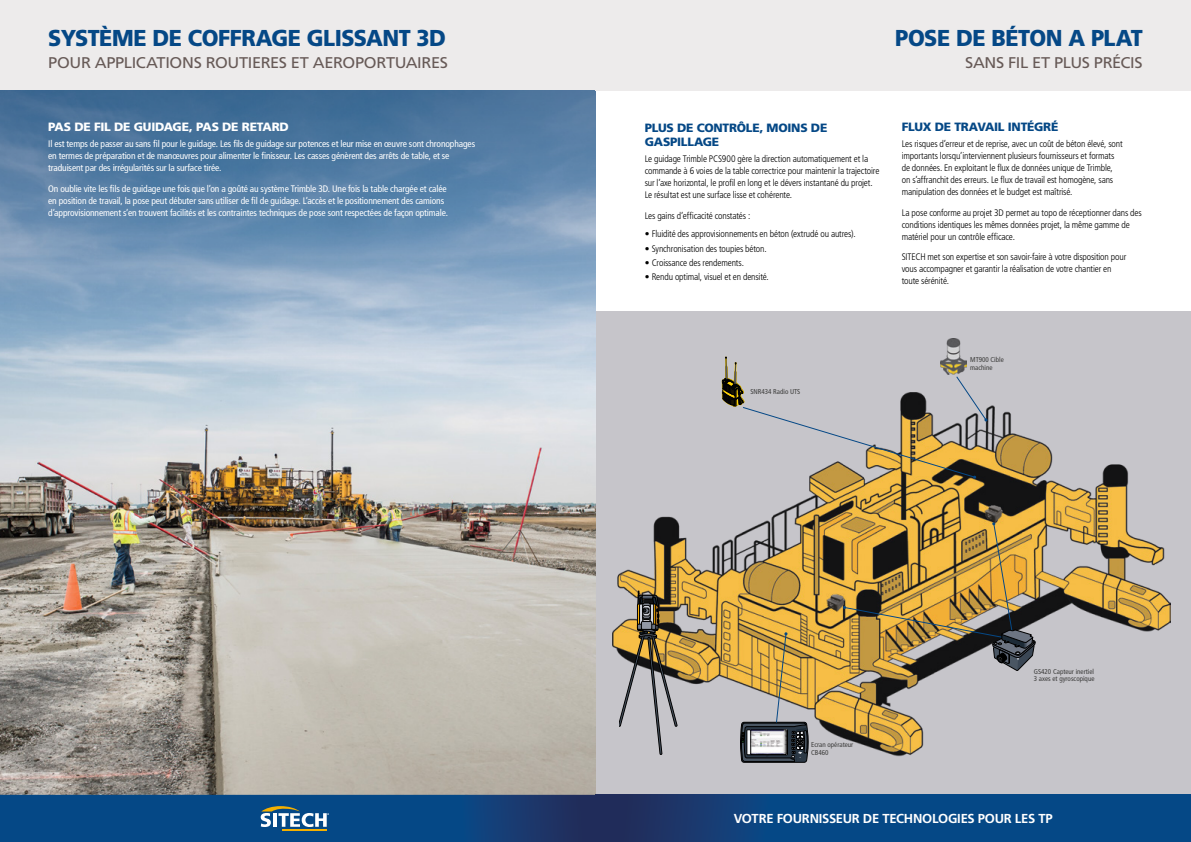
<style>
.page{position:relative;width:1191px;height:842px;background:#fff}
.page>*{position:absolute;margin:0;border:0;box-sizing:border-box;transform-origin:0 0}
.t1{font:900 23px "Frutiger LT Std";letter-spacing:-.02em;color:#054886;scale:.94 1}
.t2{font:15.5px "Frutiger LT Std";letter-spacing:-.025em;color:#675a57;scale:1.06 1}
.t3{font:700 13px "Frutiger";letter-spacing:-.02em;color:#fff}
.t4{font:900 12px/14px "Frutiger LT Std";letter-spacing:-.02em;color:#054886}
.t5{font:900 12px "Frutiger LT Std";letter-spacing:-.02em;color:#fff}
.t6{font:300 condensed 9.5px/12px "Frutiger LT Std";letter-spacing:-.015em;color:#000}
.t7{font:condensed 9.5px/12px "Frutiger LT Std";letter-spacing:-.015em;color:#fff}
.t8{font:condensed 7px/7.6px "Frutiger LT Std";color:#3c3c3b}
</style>
<div class="page">
<div style="left:595px;top:311px;width:596px;height:491px;background:#c6c5ca"></div>
<img style="left:0;top:90px;width:596px;height:705px">
<svg style="left:0;top:90px;width:595px;height:302px;background:#7c9cba"></svg>
<div style="left:0;top:0;width:595px;height:90px;background:#edebeb"></div>
<div style="left:595px;top:0;width:596px;height:90px;background:#edebeb"></div>
<svg style="left:0;top:795px;width:595px;height:47px;background:#0a447f"></svg>
<svg style="left:595px;top:795px;width:596px;height:47px;background:#0a437e"></svg>
<hr style="left:282px;top:829px;width:45px;height:1px;background:#f5b000">
<svg style="left:261px;top:806px;width:68px;height:21px"></svg>
<img style="left:613px;top:393px;width:557px;height:363px">
<svg style="left:722px;top:357px;width:265px;height:122px"></svg>
<img style="left:940px;top:338px;width:26px;height:37px">
<svg style="left:740px;top:632px;width:68px;height:130px"></svg>
<img style="left:826px;top:594px;width:16px;height:19px">
<img style="left:984px;top:505px;width:20px;height:17px">
<svg style="left:842px;top:522px;width:193px;height:149px;background:#a48444"></svg>
<img style="left:752px;top:731px;width:32px;height:22px">
<div style="left:750px;top:729px;width:36px;height:26px;border:1px solid #000"></div>
<svg style="left:619px;top:591px;width:58px;height:164px"></svg>
<h1 class="t1" style="left:48px;top:24px;width:425px">SYSTÈME DE COFFRAGE GLISSANT 3D</h1>
<h2 class="t2" style="left:48px;top:53px;width:378px">POUR APPLICATIONS ROUTIERES ET AEROPORTUAIRES</h2>
<p class="t5" style="left:48px;top:119px;width:242px">PAS DE FIL DE GUIDAGE, PAS DE RETARD</p>
<p class="t7" style="left:48px;top:138px;width:428px">Il est temps de passer au sans fil pour le guidage. Les fils de guidage sur potences et leur mise en œuvre sont chronophages en termes de préparation et de manœuvres pour alimenter le finisseur. Les casses génèrent des arrêts de table, et se traduisent par des irrégularités sur la surface tirée.</p>
<p class="t7" style="left:48px;top:182px;width:401px">On oublie vite les fils de guidage une fois que l’on a goûté au système Trimble 3D. Une fois la table chargée et calée en position de travail, la pose peut débuter sans utiliser de fil de guidage. L’accès et le positionnement des camions d’approvisionnement s’en trouvent facilités et les contraintes techniques de pose sont respectées de façon optimale.</p>
<h1 class="t1" style="left:895px;top:24px;width:265px">POSE DE BÉTON A PLAT</h1>
<h2 class="t2" style="left:965px;top:53px;width:169px">SANS FIL ET PLUS PRÉCIS</h2>
<p class="t4" style="left:644px;top:121px;width:184px">PLUS DE CONTRÔLE, MOINS DE<br>GASPILLAGE</p>
<p class="t6" style="left:644px;top:153px;width:236px">Le guidage Trimble PCS900 gère la direction automatiquement et la commande à 6 voies de la table correctrice pour maintenir la trajectoire sur l’axe horizontal, le profil en long et le dévers instantané du projet.<br>Le résultat est une surface lisse et cohérente.</p>
<p class="t6" style="left:644px;top:209px;width:107px">Les gains d’efficacité constatés :</p>
<p class="t6" style="left:644px;top:228px;width:212px">• Fluidité des approvisionnements en béton (extrudé ou autres).</p>
<p class="t6" style="left:644px;top:242px;width:123px">• Synchronisation des toupies béton.</p>
<p class="t6" style="left:644px;top:257px;width:101px">• Croissance des rendements.</p>
<p class="t6" style="left:644px;top:271px;width:126px">• Rendu optimal, visuel et en densité.</p>
<p class="t4" style="left:901px;top:120px;width:158px">FLUX DE TRAVAIL INTÉGRÉ</p>
<p class="t6" style="left:901px;top:138px;width:222px">Les risques d’erreur et de reprise, avec un coût de béton élevé, sont importants lorsqu’interviennent plusieurs fournisseurs et formats de données. En exploitant le flux de données unique de Trimble, on s’affranchit des erreurs. Le flux de travail est homogène, sans manipulation des données et le budget est maîtrisé.</p>
<p class="t6" style="left:901px;top:206px;width:241px">La pose conforme au projet 3D permet au topo de réceptionner dans des conditions identiques les mêmes données projet, la même gamme de matériel pour un contrôle efficace.</p>
<p class="t6" style="left:901px;top:251px;width:226px">SITECH met son expertise et son savoir-faire à votre disposition pour vous accompagner et garantir la réalisation de votre chantier en toute sérénité.</p>
<p class="t8" style="left:750px;top:388px;width:51px">SNR434 Radio UTS</p>
<p class="t8" style="left:970px;top:356px;width:35px">MT900 Cible machine</p>
<p class="t8" style="left:811px;top:741px;width:44px">Ecran opérateur<br>CB460</p>
<p class="t8" style="left:1033px;top:668px;width:62px">GS420 Capteur inertiel<br>3 axes et gyroscopique</p>
<h3 class="t3" style="left:734px;top:810px;width:320px">VOTRE FOURNISSEUR DE TECHNOLOGIES POUR LES TP</h3>
</div>
